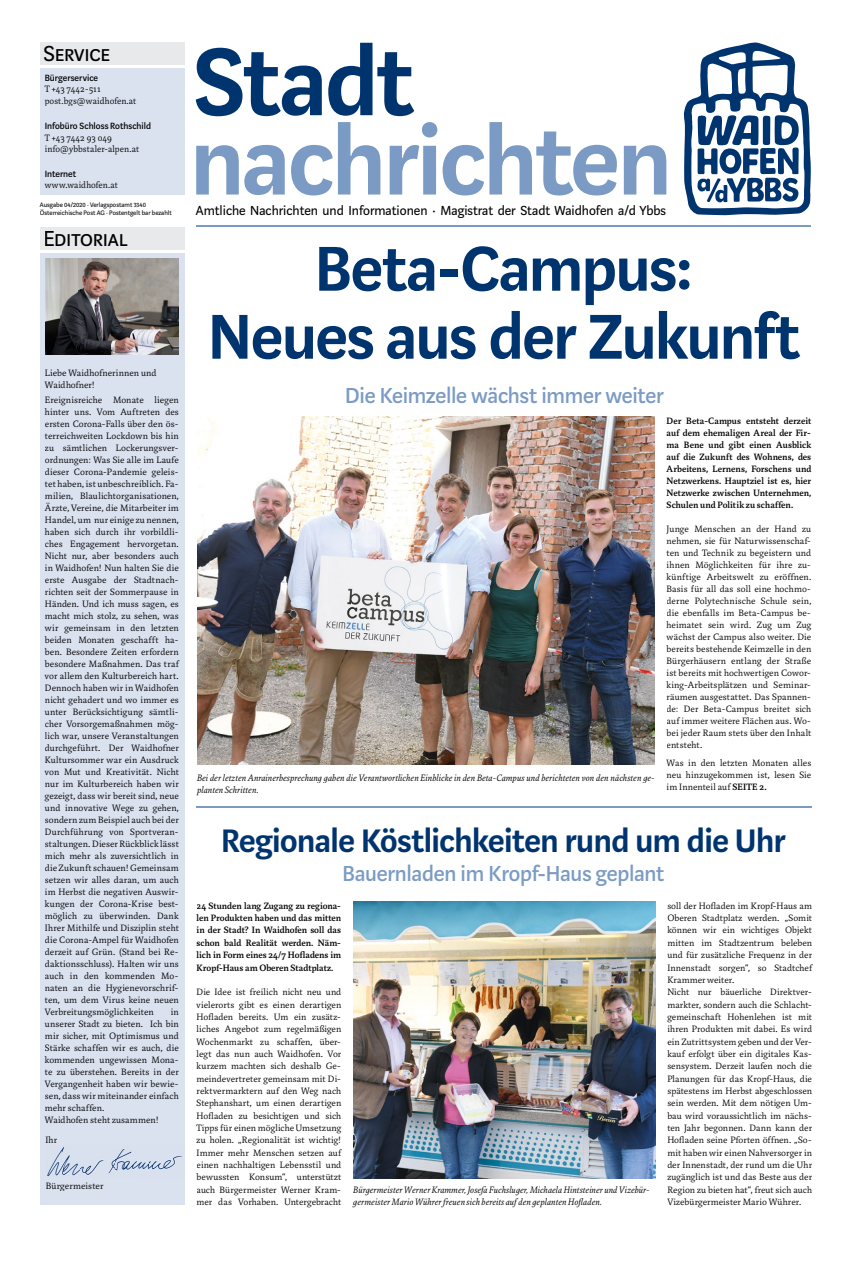
<style>
.page{position:relative;width:851px;height:1276px;background:#fff}
.page>*{position:absolute;margin:0;border:0;box-sizing:border-box;transform-origin:0 0}
.t1{font:600 106.2px "Marat Sans";letter-spacing:-.015em;color:#7b9bc4}
.t2{font:600 106.2px "Marat Sans";letter-spacing:-.02em;color:#00346f}
.t3{font:600 70px/68px "Marat Sans";letter-spacing:-.015em;color:#00346f;text-align:center}
.t4{font:600 36px "Marat Sans";letter-spacing:-.015em;color:#00346f}
.t5{font:500 24px "Marat Sans";letter-spacing:-.01em;color:#7b9bc4}
.t6{font:24px "Marat Sans Regular Small Caps";letter-spacing:-.01em;color:#000}
.t7{font:14.5px "Marat Sans";color:#000}
.t8{font:300 10px/12px "Marat";letter-spacing:.01em;color:#000;text-align:justify}
.t9{font:500 10px/12px "Marat";letter-spacing:.005em;color:#000;text-align:justify}
.t10{font:italic 300 10px/12px "Marat";letter-spacing:.01em;color:#000}
.t11{font:300 10px/11.5px "Marat";letter-spacing:.01em;color:#000;scale:.96 1}
.t12{font:500 10px "Marat Sans";letter-spacing:.005em;color:#000}
.t13{font:7.2px/8.6px "Marat Sans";color:#000}
.s1{font-weight:500}
</style>
<div class="page">
<div style="left:40px;top:253px;width:144px;height:952px;background:#dae1ef"></div>
<img style="left:47px;top:1145px;width:138px;height:32px">
<svg style="left:683px;top:42px;width:127px;height:173px"></svg>
<hr style="left:196px;top:226px;width:614px;height:1px;background:#7b9bc4">
<div style="left:40px;top:68px;width:144px;height:126px;background:#dae1ef"></div>
<hr style="left:196px;top:807px;width:615px;height:1px;background:#7b9bc4">
<div style="left:40px;top:43px;width:144px;height:22px;background:#e7e9eb"></div>
<div style="left:40px;top:227px;width:144px;height:23px;background:#e7e9eb"></div>
<img style="left:197px;top:417px;width:457px;height:347px">
<img style="left:45px;top:259px;width:133px;height:95px">
<img style="left:353px;top:901px;width:302px;height:277px">
<h3 class="t6" style="left:43px;top:41px;width:68px">Service</h3>
<p class="t12" style="left:45px;top:72px;width:55px">Bürgerservice</p>
<p class="t11" style="left:45px;top:83px;width:97px">T +43 7442-511 post.bgs@waidhofen.at</p>
<p class="t12" style="left:45px;top:121px;width:108px">Infobüro Schloss Rothschild</p>
<p class="t11" style="left:45px;top:132px;width:100px">T +43 7442 93 049 info@ybbstaler-alpen.at</p>
<p class="t12" style="left:45px;top:168px;width:33px">Internet</p>
<p class="t11" style="left:45px;top:180px;width:77px">www.waidhofen.at</p>
<p class="t13" style="left:40px;top:200px;width:133px">Ausgabe 04/2020 · Verlagspostamt 3340<br>Österreichische Post AG · Postentgelt bar bezahlt</p>
<h3 class="t6" style="left:43px;top:226px;width:86px">Editorial</h3>
<p class="t8" style="left:45px;top:367px;width:113px">Liebe Waidhofnerinnen und<br>Waidhofner!</p>
<p class="t8" style="left:45px;top:394px;width:135px">Ereignisreiche Monate liegen hinter uns. Vom Auftreten des ersten Corona-Falls über den ös&shy;terreichweiten Lockdown bis hin zu sämtlichen Lockerungsver&shy;ordnungen: Was Sie alle im Laufe dieser Corona-Pandemie geleis&shy;tet haben, ist unbeschreiblich. Fa&shy;milien, Blaulichtorganisationen, Ärzte, Vereine, die Mitarbeiter im Handel, um nur einige zu nennen, haben sich durch ihr vorbildli&shy;ches Engagement hervorgetan.<br>Nicht nur, aber besonders auch in Waidhofen! Nun halten Sie die erste Ausgabe der Stadtnach&shy;richten seit der Sommerpause in Händen. Und ich muss sagen, es macht mich stolz, zu sehen, was wir gemeinsam in den letzten beiden Monaten geschafft ha&shy;ben. Besondere Zeiten erfordern besondere Maßnahmen. Das traf vor allem den Kulturbereich hart.<br>Dennoch haben wir in Waidhofen nicht gehadert und wo immer es unter Berücksichtigung sämtli&shy;cher Vorsorgemaßnahmen mög&shy;lich war, unsere Veranstaltungen durchgeführt. Der Waidhofner Kultursommer war ein Ausdruck von Mut und Kreativität. Nicht nur im Kulturbereich haben wir gezeigt, dass wir bereit sind, neue und innovative Wege zu gehen, sondern zum Beispiel auch bei der Durchführung von Sportveran&shy;staltungen. Dieser Rückblick lässt mich mehr als zuversichtlich in die Zukunft schauen! Gemeinsam setzen wir alles daran, um auch im Herbst die negativen Auswir&shy;kungen der Corona-Krise best&shy;möglich zu überwinden. Dank Ihrer Mithilfe und Disziplin steht die Corona-Ampel für Waidhofen derzeit auf Grün. (Stand bei Re&shy;daktionsschluss). Halten wir uns auch in den kommenden Mo&shy;naten an die Hygienevorschrif&shy;ten, um dem Virus keine neuen Verbreitungsmöglichkeiten</p>
<p class="t8" style="left:45px;top:1006px;width:135px;text-align:left;text-indent:126px">in unserer Stadt zu bieten. Ich bin mir sicher, mit Optimismus und<br>Stärke schaffen wir es auch, die kommenden ungewissen Mona&shy;te zu überstehen. Bereits in der<br>Vergangenheit haben wir bewie&shy;sen, dass wir miteinander einfach mehr schaffen.<br>Waidhofen steht zusammen!</p>
<p class="t8" style="left:45px;top:1134px;width:13px">Ihr</p>
<p class="t8" style="left:46px;top:1179px;width:59px">Bürgermeister</p>
<h1 class="t2" style="left:193px;top:26px;width:221px">Stadt</h1>
<h1 class="t1" style="left:190px;top:105px;width:483px">nachrichten</h1>
<h3 class="t7" style="left:196px;top:203px;width:471px">Amtliche Nachrichten und Informationen · Magistrat der Stadt Waidhofen a/d Ybbs</h3>
<h2 class="t3" style="left:208px;top:236px;width:593px">Beta-Campus:<br>Neues aus der Zukunft</h2>
<h3 class="t5" style="left:345px;top:382px;width:320px">Die Keimzelle wächst immer weiter</h3>
<p class="t10" style="left:197px;top:771px;width:459px">Bei der letzten Anrainerbesprechung gaben die Verantwortlichen Einblicke in den Beta-Campus und berichteten von den nächsten ge&shy;planten Schritten.</p>
<p class="t9" style="left:666px;top:415px;width:146px">Der Beta-Campus entsteht derzeit auf dem ehemaligen Areal der Fir&shy;ma Bene und gibt einen Ausblick auf die Zukunft des Wohnens, des Arbeitens, Lernens, Forschens und Netzwerkens. Hauptziel ist es, hier Netzwerke zwischen Unternehmen, Schulen und Politik zu schaffen.</p>
<p class="t8" style="left:666px;top:523px;width:146px">Junge Menschen an der Hand zu nehmen, sie für Naturwissenschaf&shy;ten und Technik zu begeistern und ihnen Möglichkeiten für ihre zu&shy;künftige Arbeitswelt zu eröffnen.<br>Basis für all das soll eine hochmo&shy;derne Polytechnische Schule sein, die ebenfalls im Beta-Campus be&shy;heimatet sein wird. Zug um Zug wächst der Campus also weiter. Die bereits bestehende Keimzelle in den Bürgerhäusern entlang der Straße ist bereits mit hochwertigen Cowor&shy;king-Arbeitsplätzen und Seminar&shy;räumen ausgestattet. Das Spannen&shy;de: Der Beta-Campus breitet sich auf immer weitere Flächen aus. Wo&shy;bei jeder Raum stets über den Inhalt entsteht.</p>
<p class="t8" style="left:666px;top:757px;width:146px">Was in den letzten Monaten alles neu hinzugekommen ist, lesen Sie im Innenteil auf <span class="s1">SEITE 2.</span></p>
<h3 class="t4" style="left:221px;top:822px;width:566px">Regionale Köstlichkeiten rund um die Uhr</h3>
<h3 class="t5" style="left:342px;top:861px;width:323px">Bauernladen im Kropf-Haus geplant</h3>
<p class="t9" style="left:196px;top:899px;width:146px;line-height:12.3px">24 Stunden lang Zugang zu regiona&shy;len Produkten haben und das mitten in der Stadt? In Waidhofen soll das schon bald Realität werden. Näm&shy;lich in Form eines 24/7 Hofladens im Kropf-Haus am Oberen Stadtplatz.</p>
<p class="t8" style="left:196px;top:986px;width:146px;line-height:12.3px">Die Idee ist freilich nicht neu und vielerorts gibt es einen derartigen Hofladen bereits. Um ein zusätz&shy;liches Angebot zum regelmäßigen Wochenmarkt zu schaffen, über&shy;legt das nun auch Waidhofen. Vor kurzem machten sich deshalb Ge&shy;meindevertreter gemeinsam mit Di&shy;rektvermarktern auf den Weg nach Stephanshart, um einen derartigen Hofladen zu besichtigen und sich Tipps für einen mögliche Umsetzung zu holen. „Regionalität ist wichtig!<br>Immer mehr Menschen setzen auf einen nachhaltigen Lebensstil und bewussten Konsum“, unterstützt auch Bürgermeister Werner Kram&shy;mer das Vorhaben. Untergebracht</p>
<p class="t8" style="left:667px;top:899px;width:146px;line-height:12.3px;text-align:left">soll der Hofladen im Kropf-Haus am Oberen Stadtplatz werden. „Somit können wir ein wichtiges Objekt mitten im Stadtzentrum beleben und für zusätzliche Frequenz in der Innenstadt sorgen“, so Stadtchef Krammer weiter.<br>Nicht nur bäuerliche Direktver&shy;markter, sondern auch die Schlacht&shy;gemeinschaft Hohenlehen ist mit ihren Produkten mit dabei. Es wird ein Zutrittsystem geben und der Ver&shy;kauf erfolgt über ein digitales Kas&shy;sensystem. Derzeit laufen noch die Planungen für das Kropf-Haus, die spätestens im Herbst abgeschlossen sein werden. Mit dem nötigen Um&shy;bau wird voraussichtlich im nächs&shy;ten Jahr begonnen. Dann kann der Hofladen seine Pforten öffnen. „So&shy;mit haben wir einen Nahversorger in der Innenstadt, der rund um die Uhr zugänglich ist und das Beste aus der Region zu bieten hat“, freut sich auch Vizebürgermeister Mario Wührer.</p>
<p class="t10" style="left:353px;top:1184px;width:298px">Bürgermeister Werner Krammer, Josefa Fuchsluger, Michaela Hintsteiner und Vizebür&shy;germeister Mario Wührer freuen sich bereits auf den geplanten Hofladen.</p>
</div>
